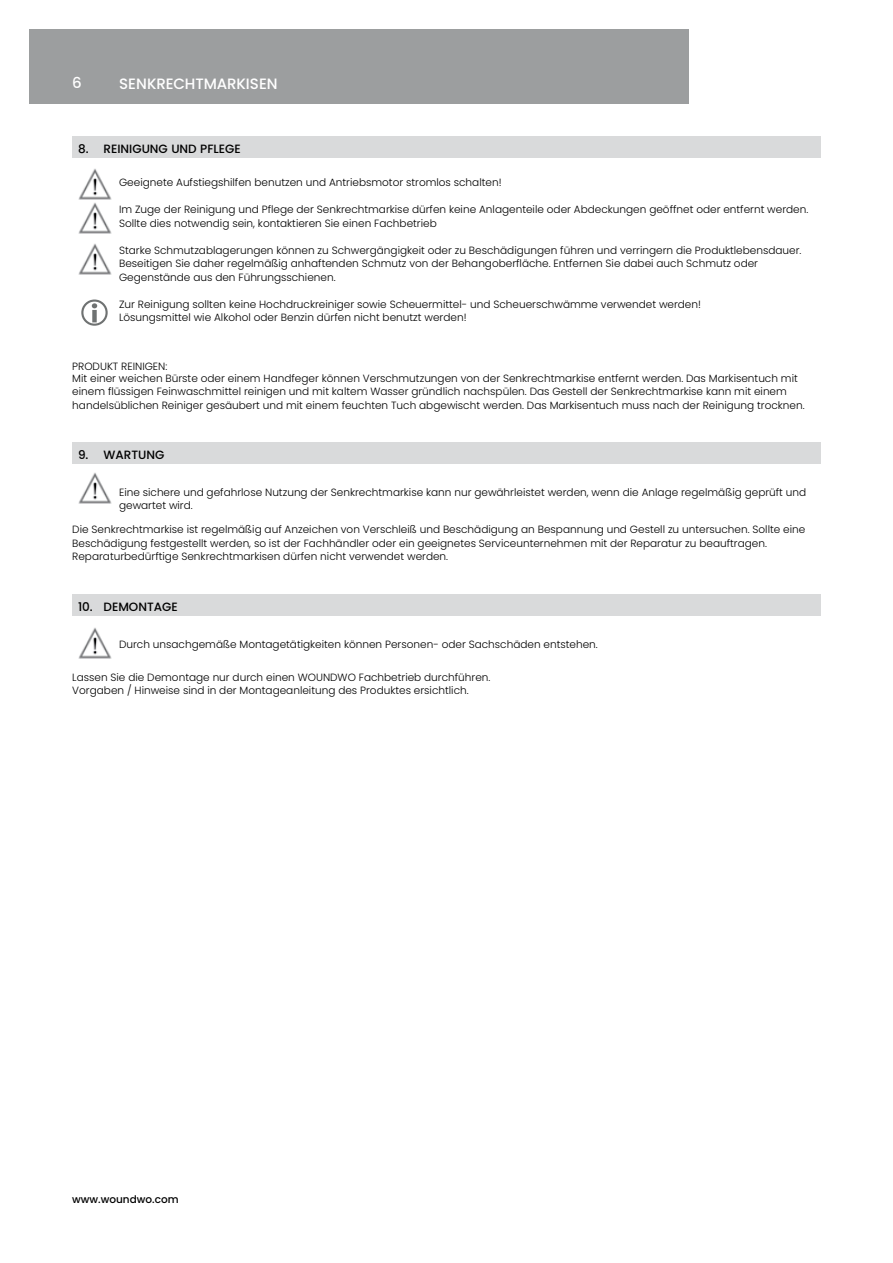
<style>
.page{position:relative;width:893px;height:1263px;background:#fff}
.page>*{position:absolute;margin:0;border:0;box-sizing:border-box;transform-origin:0 0}
.t1{font:500 15px "Poppins";letter-spacing:-.005em;color:#fff}
.t2{font:500 12px "Poppins";color:#000}
.t3{font:300 10.5px/13.5px "Poppins";color:#000}
.t4{font:500 10.5px "Poppins";color:#000}
</style>
<div class="page">
<div style="left:30px;top:30px;width:659px;height:74px;background:#9c9e9f"></div>
<div style="left:72px;top:136px;width:749px;height:21px;background:#d9dadb"></div>
<div style="left:72px;top:594px;width:749px;height:22px;background:#d9dadb"></div>
<img style="left:78px;top:627px;width:34px;height:32px">
<div style="left:72px;top:442px;width:749px;height:21px;background:#d9dadb"></div>
<img style="left:78px;top:472px;width:34px;height:32px">
<img style="left:78px;top:168px;width:34px;height:32px">
<svg style="left:78px;top:202px;width:34px;height:32px"></svg>
<img style="left:78px;top:243px;width:34px;height:32px">
<svg style="left:81px;top:299px;width:27px;height:27px"></svg>
<h1 class="t1" style="left:72px;top:74px;width:11px">6</h1>
<h1 class="t1" style="left:119px;top:75px;width:160px">SENKRECHTMARKISEN</h1>
<p class="t2" style="left:78px;top:142px;width:164px">8. REINIGUNG UND PFLEGE</p>
<p class="t3" style="left:119px;top:176px;width:384px">Geeignete Aufstiegshilfen benutzen und Antriebsmotor stromlos schalten!</p>
<p class="t3" style="left:119px;top:203px;width:691px">Im Zuge der Reinigung und Pflege der Senkrechtmarkise dürfen keine Anlagenteile oder Abdeckungen geöffnet oder entfernt werden.<br>Sollte dies notwendig sein, kontaktieren Sie einen Fachbetrieb</p>
<p class="t3" style="left:119px;top:244px;width:684px">Starke Schmutzablagerungen können zu Schwergängigkeit oder zu Beschädigungen führen und verringern die Produktlebensdauer.<br>Beseitigen Sie daher regelmäßig anhaftenden Schmutz von der Behangoberfläche. Entfernen Sie dabei auch Schmutz oder<br>Gegenstände aus den Führungsschienen.</p>
<p class="t3" style="left:119px;top:298px;width:583px">Zur Reinigung sollten keine Hochdruckreiniger sowie Scheuermittel- und Scheuerschwämme verwendet werden!<br>Lösungsmittel wie Alkohol oder Benzin dürfen nicht benutzt werden!</p>
<p class="t3" style="left:72px;top:360px;width:727px;line-height:12px">PRODUKT REINIGEN:<br>Mit einer weichen Bürste oder einem Handfeger können Verschmutzungen von der Senkrechtmarkise entfernt werden. Das Markisentuch mit</p>
<p class="t3" style="left:72px;top:385px;width:734px">einem flüssigen Feinwaschmittel reinigen und mit kaltem Wasser gründlich nachspülen. Das Gestell der Senkrechtmarkise kann mit einem handelsüblichen Reiniger gesäubert und mit einem feuchten Tuch abgewischt werden. Das Markisentuch muss nach der Reinigung trocknen.</p>
<p class="t2" style="left:78px;top:448px;width:88px">9. WARTUNG</p>
<p class="t3" style="left:119px;top:485px;width:689px">Eine sichere und gefahrlose Nutzung der Senkrechtmarkise kann nur gewährleistet werden, wenn die Anlage regelmäßig geprüft und gewartet wird.</p>
<p class="t3" style="left:72px;top:523px;width:735px">Die Senkrechtmarkise ist regelmäßig auf Anzeichen von Verschleiß und Beschädigung an Bespannung und Gestell zu untersuchen. Sollte eine<br>Beschädigung festgestellt werden, so ist der Fachhändler oder ein geeignetes Serviceunternehmen mit der Reparatur zu beauftragen.<br>Reparaturbedürftige Senkrechtmarkisen dürfen nicht verwendet werden.</p>
<p class="t2" style="left:78px;top:600px;width:101px">10. DEMONTAGE</p>
<p class="t3" style="left:119px;top:638px;width:480px">Durch unsachgemäße Montagetätigkeiten können Personen- oder Sachschäden entstehen.</p>
<p class="t3" style="left:72px;top:671px;width:420px">Lassen Sie die Demontage nur durch einen WOUNDWO Fachbetrieb durchführen.<br>Vorgaben / Hinweise sind in der Montageanleitung des Produktes ersichtlich.</p>
<p class="t4" style="left:72px;top:1194px;width:108px">www.woundwo.com</p>
</div>
